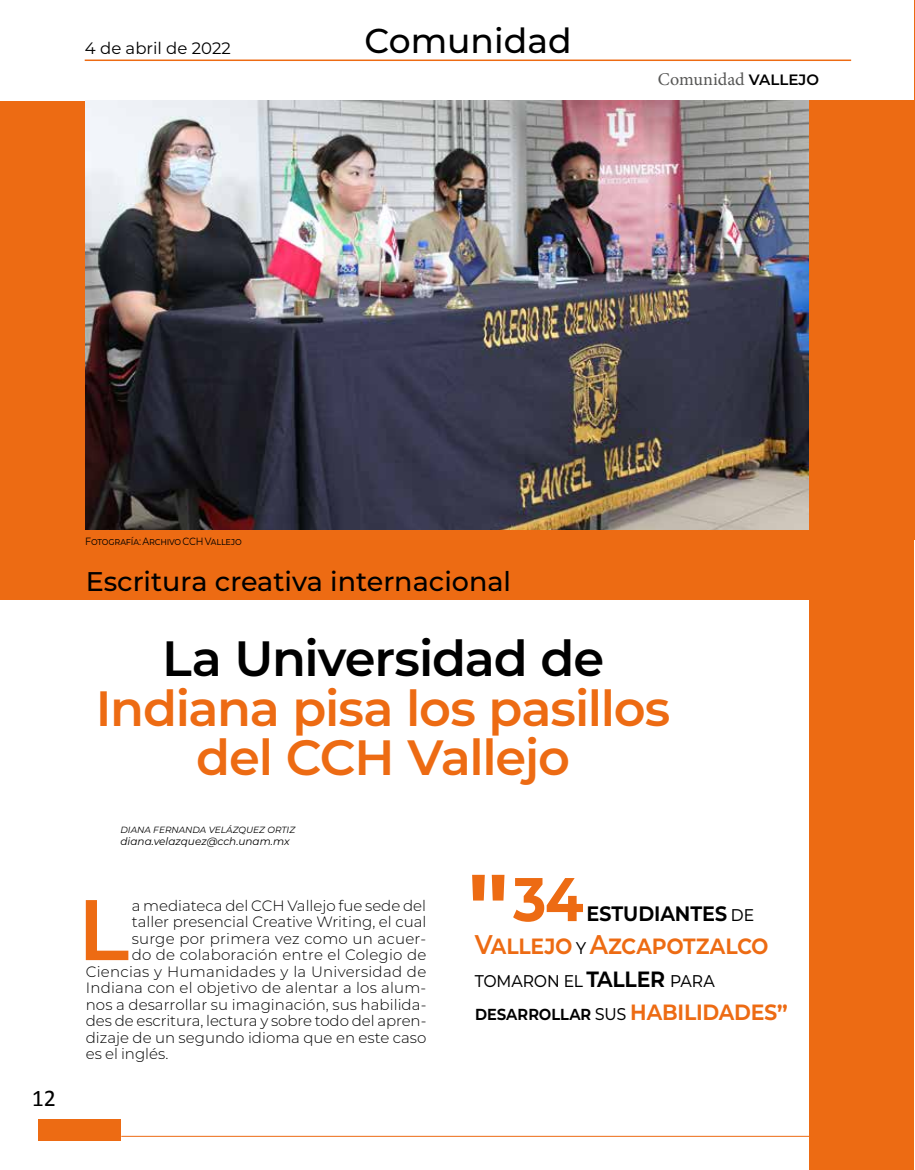
<style>
.page{position:relative;width:915px;height:1170px;background:#fff}
.page>*{position:absolute;margin:0;border:0;box-sizing:border-box;transform-origin:0 0}
.t1{font:700 105px "Montserrat";color:#ed6b13;scale:.91 1}
.t2{font:600 85.65px "Montserrat";color:#ed6b13}
.t3{font:700 61.5px "Montserrat";color:#ed6b13;scale:.91 1}
.t4{font:600 49.5px/49.5px "Montserrat";letter-spacing:-.03em;color:#ed6b13;text-align:center}
.t5{font:600 49.5px "Montserrat";letter-spacing:-.02em;color:#000}
.t6{font:500 34.5px "Montserrat";color:#000}
.t7{font:600 27px "Montserrat";letter-spacing:-.02em;color:#ed6b13;scale:.91 1}
.t8{font:500 27px "Montserrat";color:#000}
.t9{font:600 25.5px "Montserrat";letter-spacing:-.02em;color:#000;scale:.91 1}
.t10{font:24px "Calibri";color:#000}
.t11{font:21px "Montserrat";letter-spacing:-.025em;color:#000;scale:.91 1}
.t12{font:18px "Minion Pro";color:#575756}
.t13{font:16.5px "Montserrat";color:#000}
.t14{font:300 15px "Montserrat";color:#000}
.t15{font:10.5px "Montserrat";letter-spacing:-.025em;color:#000;scale:.91 1}
.t16{font:italic 10.5px "Montserrat";color:#000}
.t17{font:italic 9px "Montserrat";color:#000}
.s1{font-family:"Montserrat";font-weight:600;font-size:15px;color:#000}
.s2{font-weight:400;font-size:21px}
.s3{font-weight:400;font-size:21px;color:#000}
.s4{font-weight:600;font-size:27px}
.s5{font-size:19.5px;color:#000}
</style>
<div class="page">
<hr style="left:121px;top:1135px;width:729px;height:1px;background:#ed6b13">
<div style="left:38px;top:1119px;width:82px;height:21px;background:#ed6b13"></div>
<hr style="left:85px;top:59px;width:765px;height:2px;background:#ed6b13">
<div style="left:0;top:102px;width:808px;height:498px;background:#ed6b13"></div>
<hr style="left:913px;top:0;width:1px;height:539px;background:#ed6b13">
<img style="left:85px;top:101px;width:723px;height:428px">
<div style="left:809px;top:101px;width:104px;height:1068px;background:#ed6b13"></div>
<p class="t13" style="left:85px;top:36px;width:147px">4 de abril de 2022</p>
<h3 class="t6" style="left:364px;top:16px;width:208px">Comunidad</h3>
<p class="t12" style="left:657px;top:67px;width:163px">Comunidad <span class="s1">VALLEJO</span></p>
<h3 class="t10" style="left:32px;top:1083px;width:26px">12</h3>
<p class="t15" style="left:85px;top:534px;width:173px">Fotografía: Archivo CCH Vallejo</p>
<h3 class="t8" style="left:86px;top:562px;width:426px">Escritura creativa internacional</h3>
<h3 class="t5" style="left:162px;top:623px;width:443px">La Universidad de</h3>
<h3 class="t4" style="left:96px;top:681px;width:576px">Indiana pisa los pasillos del CCH Vallejo</h3>
<p class="t17" style="left:120px;top:823px;width:176px">DIANA FERNANDA VELÁZQUEZ ORTIZ</p>
<p class="t16" style="left:120px;top:834px;width:171px">diana.velazquez@cch.unam.mx</p>
<h2 class="t2" style="left:78px;top:868px;width:53px">L</h2>
<p class="t14" style="left:132px;top:895px;width:296px">a mediateca del CCH Vallejo fue sede del</p>
<p class="t14" style="left:132px;top:911px;width:296px">taller presencial Creative Writing, el cual</p>
<p class="t14" style="left:132px;top:928px;width:296px">surge por primera vez como un acuer-</p>
<p class="t14" style="left:132px;top:944px;width:296px">do de colaboración entre el Colegio de</p>
<p class="t14" style="left:86px;top:961px;width:342px">Ciencias y Humanidades y la Universidad de</p>
<p class="t14" style="left:86px;top:977px;width:342px">Indiana con el objetivo de alentar a los alum-</p>
<p class="t14" style="left:86px;top:994px;width:342px">nos a desarrollar su imaginación, sus habilida-</p>
<p class="t14" style="left:86px;top:1010px;width:342px">des de escritura, lectura y sobre todo del apren-</p>
<p class="t14" style="left:86px;top:1027px;width:342px">dizaje de un segundo idioma que en este caso</p>
<p class="t14" style="left:86px;top:1043px;width:84px">es el inglés.</p>
<h1 class="t1" style="left:467px;top:822px;width:47px">"</h1>
<h3 class="t3" style="left:513px;top:854px;width:79px">34</h3>
<h3 class="t9" style="left:586px;top:893px;width:186px">estudiantes <span class="s2">de</span></h3>
<h3 class="t7" style="left:474px;top:925px;width:324px">Vallejo <span class="s3">y</span> Azcapotzalco</h3>
<h3 class="t11" style="left:474px;top:965px;width:265px">tomaron el <span class="s4">taller</span> para</h3>
<h3 class="t7" style="left:474px;top:991px;width:345px"><span class="s5">desarrollar</span> <span class="s3">sus</span> habilidades”</h3>
</div>
